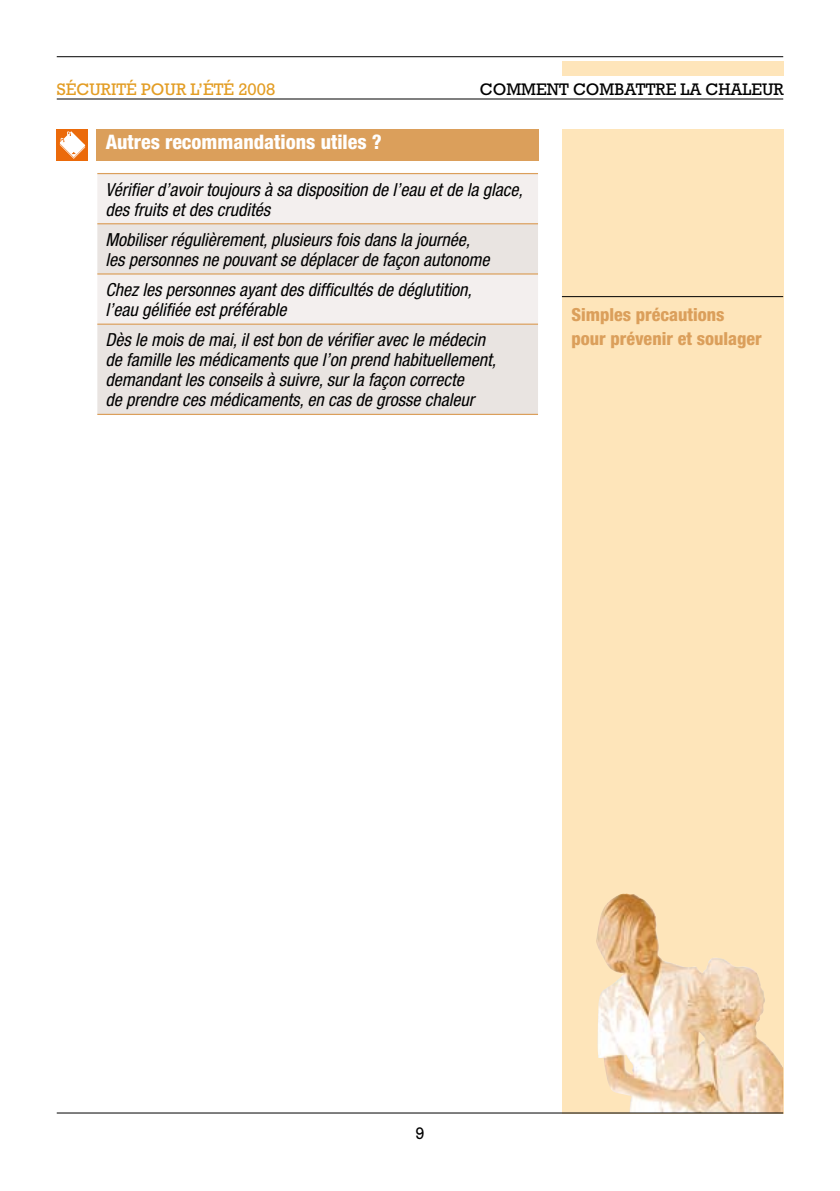
<style>
.page{position:relative;width:840px;height:1191px;background:#fff}
.page>*{position:absolute;margin:0;border:0;box-sizing:border-box;transform-origin:0 0}
.t1{font:800 condensed 20px "Helvetica Neue";color:#fff}
.t2{font:italic condensed 18px/20px "Helvetica Neue";color:#000}
.t3{font:800 condensed 18px/24px "Helvetica Neue";color:#db9f5b}
.t4{font:17px "Rockwell";color:#000}
.t5{font:17px "Rockwell";color:#e39d24}
</style>
<div class="page">
<div style="left:561px;top:129px;width:221px;height:984px;background:#fee5ba"></div>
<hr style="left:57px;top:56px;width:725px;height:1px;background:#000">
<hr style="left:57px;top:99px;width:725px;height:1px;background:#000">
<div style="left:561px;top:62px;width:221px;height:14px;background:#fee5ba"></div>
<img style="left:596px;top:893px;width:186px;height:219px">
<hr style="left:57px;top:1112px;width:725px;height:1px;background:#000">
<hr style="left:561px;top:296px;width:221px;height:1px;background:#000">
<div style="left:97px;top:174px;width:440px;height:49px;background:#f3efee"></div>
<svg style="left:97px;top:224px;width:440px;height:190px;background:#ebe6e3"></svg>
<hr style="left:97px;top:173px;width:440px;height:1px;background:#db9f5b">
<hr style="left:97px;top:223px;width:440px;height:1px;background:#db9f5b">
<hr style="left:97px;top:273px;width:440px;height:1px;background:#db9f5b">
<hr style="left:97px;top:323px;width:440px;height:2px;background:#db9f5b">
<hr style="left:97px;top:414px;width:440px;height:1px;background:#db9f5b">
<div style="left:97px;top:129px;width:442px;height:31px;background:#db9f5b"></div>
<div style="left:57px;top:129px;width:31px;height:32px;background:#eb6a0a"></div>
<svg style="left:60px;top:131px;width:25px;height:28px"></svg>
<p class="t5" style="left:57px;top:79px;width:220px">SÉCURITÉ POUR L’ÉTÉ 2008</p>
<p class="t4" style="left:479px;top:79px;width:305px">COMMENT COMBATTRE LA CHALEUR</p>
<p class="t1" style="left:106px;top:130px;width:277px">Autres recommandations utiles ?</p>
<p class="t2" style="left:105px;top:179px;width:419px">Vérifier d’avoir toujours à sa disposition de l’eau et de la glace, des fruits et des crudités</p>
<p class="t2" style="left:105px;top:229px;width:385px">Mobiliser régulièrement, plusieurs fois dans la journée, les personnes ne pouvant se déplacer de façon autonome</p>
<p class="t2" style="left:105px;top:280px;width:367px">Chez les personnes ayant des difficultés de déglutition, l’eau gélifiée est préférable</p>
<p class="t2" style="left:105px;top:330px;width:392px">Dès le mois de mai, il est bon de vérifier avec le médecin de famille les médicaments que l’on prend habituellement, demandant les conseils à suivre, sur la façon correcte<br>de prendre ces médicaments, en cas de grosse chaleur</p>
<p class="t3" style="left:571px;top:302px;width:192px">Simples précautions pour prévenir et soulager</p>
<p class="t4" style="left:415px;top:1122px;width:11px">9</p>
</div>
